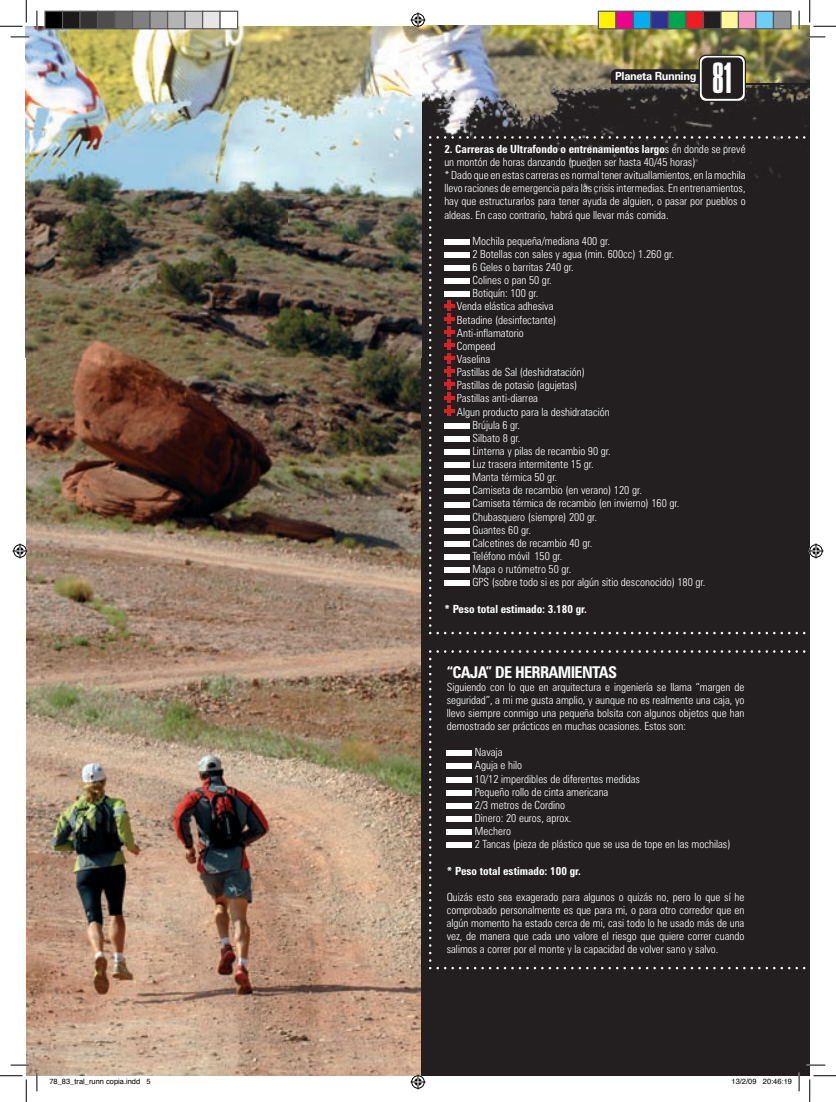
<style>
.page{position:relative;width:836px;height:1102px;background:#fff}
.page>*{position:absolute;margin:0;border:0;box-sizing:border-box;transform-origin:0 0}
.t1{font:300 37.5px "Compacta BT";color:#fff}
.t2{font:700 condensed 16.25px "Zurich BT";letter-spacing:-.04em;color:#fff}
.t3{font:300 condensed 11.25px/13.1px "Zurich BT";color:#fff}
.t4{font:700 condensed 11.25px "Zurich BT";color:#fff}
.t5{font:700 11.25px "Zurich BT";letter-spacing:-.035em;color:#fff}
.t6{font:7.5px "Helvetica";color:#000}
.s1{font-weight:700}
</style>
<div class="page">
<div style="left:227px;top:26px;width:582px;height:1049px;background:#231f20"></div>
<img style="left:26px;top:357px;width:394px;height:718px">
<img style="left:26px;top:26px;width:783px;height:331px">
<svg style="left:429px;top:650px;width:377px;height:319px"></svg>
<div style="left:446px;top:750px;width:26px;height:6px;background:#fff"></div>
<div style="left:446px;top:763px;width:26px;height:6px;background:#fff"></div>
<div style="left:446px;top:776px;width:26px;height:6px;background:#fff"></div>
<div style="left:446px;top:789px;width:26px;height:6px;background:#fff"></div>
<div style="left:446px;top:802px;width:26px;height:6px;background:#fff"></div>
<div style="left:446px;top:816px;width:26px;height:5px;background:#fff"></div>
<div style="left:446px;top:829px;width:26px;height:6px;background:#fff"></div>
<div style="left:446px;top:842px;width:26px;height:6px;background:#fff"></div>
<hr style="left:746px;top:83px;width:63px;height:1px;background:#231f20">
<svg style="left:611px;top:55px;width:135px;height:47px"></svg>
<svg style="left:11px;top:36px;width:18px;height:2px"></svg>
<svg style="left:806px;top:36px;width:19px;height:2px"></svg>
<svg style="left:11px;top:1064px;width:18px;height:1px"></svg>
<svg style="left:806px;top:1064px;width:19px;height:1px"></svg>
<svg style="left:36px;top:11px;width:2px;height:18px"></svg>
<svg style="left:36px;top:1072px;width:2px;height:19px"></svg>
<svg style="left:798px;top:11px;width:1px;height:18px"></svg>
<svg style="left:798px;top:1072px;width:1px;height:19px"></svg>
<svg style="left:0;top:0;width:27px;height:27px"></svg>
<svg style="left:0;top:1075px;width:27px;height:26px"></svg>
<svg style="left:809px;top:0;width:27px;height:27px"></svg>
<svg style="left:809px;top:1075px;width:27px;height:26px"></svg>
<svg style="left:410px;top:13px;width:15px;height:15px"></svg>
<svg style="left:410px;top:1074px;width:15px;height:15px"></svg>
<svg style="left:13px;top:543px;width:15px;height:15px"></svg>
<svg style="left:429px;top:136px;width:394px;height:498px"></svg>
<div style="left:45px;top:11px;width:18px;height:18px;background:#000"></div>
<div style="left:44px;top:11px;width:19px;height:18px;border:1px solid #595959"></div>
<div style="left:63px;top:11px;width:17px;height:18px;background:#1a1a1a"></div>
<div style="left:62px;top:11px;width:19px;height:18px;border:1px solid #595959"></div>
<div style="left:80px;top:11px;width:18px;height:18px;background:#333"></div>
<div style="left:79px;top:11px;width:19px;height:18px;border:1px solid #595959"></div>
<div style="left:98px;top:11px;width:17px;height:18px;background:#4d4d4d"></div>
<div style="left:97px;top:11px;width:19px;height:18px;border:1px solid #595959"></div>
<div style="left:115px;top:11px;width:18px;height:18px;background:#666"></div>
<div style="left:114px;top:11px;width:19px;height:18px;border:1px solid #595959"></div>
<div style="left:133px;top:11px;width:17px;height:18px;background:#808080"></div>
<div style="left:132px;top:11px;width:19px;height:18px;border:1px solid #595959"></div>
<div style="left:150px;top:11px;width:18px;height:18px;background:#999"></div>
<div style="left:149px;top:11px;width:19px;height:18px;border:1px solid #595959"></div>
<div style="left:168px;top:11px;width:17px;height:18px;background:#b3b3b3"></div>
<div style="left:167px;top:11px;width:19px;height:18px;border:1px solid #595959"></div>
<div style="left:185px;top:11px;width:18px;height:18px;background:#ccc"></div>
<div style="left:184px;top:11px;width:19px;height:18px;border:1px solid #595959"></div>
<div style="left:203px;top:11px;width:17px;height:18px;background:#e6e6e6"></div>
<div style="left:202px;top:11px;width:19px;height:18px;border:1px solid #595959"></div>
<div style="left:220px;top:11px;width:18px;height:18px;background:#fff"></div>
<div style="left:219px;top:11px;width:19px;height:18px;border:1px solid #595959"></div>
<div style="left:598px;top:11px;width:18px;height:18px;background:#fff101"></div>
<div style="left:597px;top:11px;width:19px;height:18px;border:1px solid #595959"></div>
<div style="left:616px;top:11px;width:17px;height:18px;background:#ed028c"></div>
<div style="left:615px;top:11px;width:19px;height:18px;border:1px solid #595959"></div>
<div style="left:633px;top:11px;width:18px;height:18px;background:#00aeef"></div>
<div style="left:632px;top:11px;width:19px;height:18px;border:1px solid #595959"></div>
<div style="left:651px;top:11px;width:17px;height:18px;background:#2e3092"></div>
<div style="left:650px;top:11px;width:19px;height:18px;border:1px solid #595959"></div>
<div style="left:668px;top:11px;width:18px;height:18px;background:#00a54f"></div>
<div style="left:667px;top:11px;width:19px;height:18px;border:1px solid #595959"></div>
<div style="left:686px;top:11px;width:17px;height:18px;background:#ee1d23"></div>
<div style="left:685px;top:11px;width:19px;height:18px;border:1px solid #595959"></div>
<div style="left:703px;top:11px;width:18px;height:18px;background:#231f20"></div>
<div style="left:702px;top:11px;width:19px;height:18px;border:1px solid #595959"></div>
<div style="left:721px;top:11px;width:17px;height:18px;background:#fff79a"></div>
<div style="left:720px;top:11px;width:19px;height:18px;border:1px solid #595959"></div>
<div style="left:738px;top:11px;width:18px;height:18px;background:#f499c2"></div>
<div style="left:737px;top:11px;width:19px;height:18px;border:1px solid #595959"></div>
<div style="left:756px;top:11px;width:17px;height:18px;background:#6bcff6"></div>
<div style="left:755px;top:11px;width:19px;height:18px;border:1px solid #595959"></div>
<div style="left:773px;top:11px;width:18px;height:18px;background:#939598"></div>
<div style="left:772px;top:11px;width:19px;height:18px;border:1px solid #595959"></div>
<p class="t5" style="left:615px;top:69px;width:83px">Planeta Running</p>
<h1 class="t1" style="left:712px;top:56px;width:22px">81</h1>
<p class="t3" style="left:444px;top:142px;width:303px"><span class="s1">2. Carreras de Ultrafondo o entrenamientos largo</span>s en donde se prevé un montón de horas danzando (pueden ser hasta 40/45 horas)<br>* Dado que en estas carreras es normal tener avituallamientos, en la mochila llevo raciones de emergencia para las crisis intermedias. En entrenamientos, hay que estructurarlos para tener ayuda de alguien, o pasar por pueblos o aldeas. En caso contrario, habrá que llevar más comida.</p>
<p class="t3" style="left:472px;top:234px;width:139px">Mochila pequeña/mediana 400 gr.</p>
<p class="t3" style="left:472px;top:247px;width:203px">2 Botellas con sales y agua (min. 600cc) 1.260 gr.</p>
<p class="t3" style="left:472px;top:260px;width:103px">6 Geles o barritas 240 gr.</p>
<p class="t3" style="left:472px;top:273px;width:81px">Colines o pan 50 gr.</p>
<p class="t3" style="left:472px;top:287px;width:67px">Botiquín: 100 gr.</p>
<p class="t3" style="left:457px;top:300px;width:98px">Venda elástica adhesiva</p>
<p class="t3" style="left:457px;top:313px;width:101px">Betadine (desinfectante)</p>
<p class="t3" style="left:457px;top:326px;width:68px">Anti-inflamatorio</p>
<p class="t3" style="left:457px;top:339px;width:40px">Compeed</p>
<p class="t3" style="left:457px;top:352px;width:35px">Vaselina</p>
<p class="t3" style="left:457px;top:365px;width:129px">Pastillas de Sal (deshidratación)</p>
<p class="t3" style="left:457px;top:378px;width:122px">Pastillas de potasio (agujetas)</p>
<p class="t3" style="left:457px;top:392px;width:83px">Pastillas anti-diarrea</p>
<p class="t3" style="left:457px;top:405px;width:154px">Algun producto para la deshidratación</p>
<p class="t3" style="left:472px;top:418px;width:49px">Brújula 6 gr.</p>
<p class="t3" style="left:472px;top:431px;width:49px">Silbato 8 gr.</p>
<p class="t3" style="left:472px;top:444px;width:140px">Linterna y pilas de recambio 90 gr.</p>
<p class="t3" style="left:472px;top:457px;width:123px">Luz trasera intermitente 15 gr.</p>
<p class="t3" style="left:472px;top:470px;width:86px">Manta térmica 50 gr.</p>
<p class="t3" style="left:472px;top:483px;width:171px">Camiseta de recambio (en verano) 120 gr.</p>
<p class="t3" style="left:472px;top:497px;width:208px">Camiseta térmica de recambio (en invierno) 160 gr.</p>
<p class="t3" style="left:472px;top:510px;width:126px">Chubasquero (siempre) 200 gr.</p>
<p class="t3" style="left:472px;top:523px;width:60px">Guantes 60 gr.</p>
<p class="t3" style="left:472px;top:536px;width:121px">Calcetines de recambio 40 gr.</p>
<p class="t3" style="left:472px;top:549px;width:91px">Teléfono móvil 150 gr.</p>
<p class="t3" style="left:472px;top:562px;width:100px">Mapa o rutómetro 50 gr.</p>
<p class="t3" style="left:472px;top:575px;width:234px">GPS (sobre todo si es por algún sitio desconocido) 180 gr.</p>
<p class="t4" style="left:444px;top:601px;width:144px">* Peso total estimado: 3.180 gr.</p>
<h2 class="t2" style="left:446px;top:661px;width:172px">“CAJA” DE HERRAMIENTAS</h2>
<p class="t3" style="left:446px;top:680px;width:299px;text-align:justify">Siguiendo con lo que en arquitectura e ingeniería se llama “margen de seguridad”, a mi me gusta amplio, y aunque no es realmente una caja, yo llevo siempre conmigo una pequeña bolsita con algunos objetos que han demostrado ser prácticos en muchas ocasiones. Estos son:</p>
<p class="t3" style="left:475px;top:745px;width:257px">Navaja<br>Aguja e hilo<br>10/12 imperdibles de diferentes medidas<br>Pequeño rollo de cinta americana<br>2/3 metros de Cordino<br>Dinero: 20 euros, aprox.<br>Mechero<br>2 Tancas (pieza de plástico que se usa de tope en las mochilas)</p>
<p class="t4" style="left:446px;top:863px;width:136px">* Peso total estimado: 100 gr.</p>
<p class="t3" style="left:446px;top:890px;width:299px;text-align:justify">Quizás esto sea exagerado para algunos o quizás no, pero lo que sí he comprobado personalmente es que para mi, o para otro corredor que en algún momento ha estado cerca de mi, casi todo lo he usado más de una vez, de manera que cada uno valore el riesgo que quiere correr cuando salimos a correr por el monte y la capacidad de volver sano y salvo.</p>
<p class="t6" style="left:49px;top:1075px;width:103px">78_83_tral_runn copia.indd 5</p>
<p class="t6" style="left:731px;top:1075px;width:62px">13/2/09 20:46:19</p>
</div>
